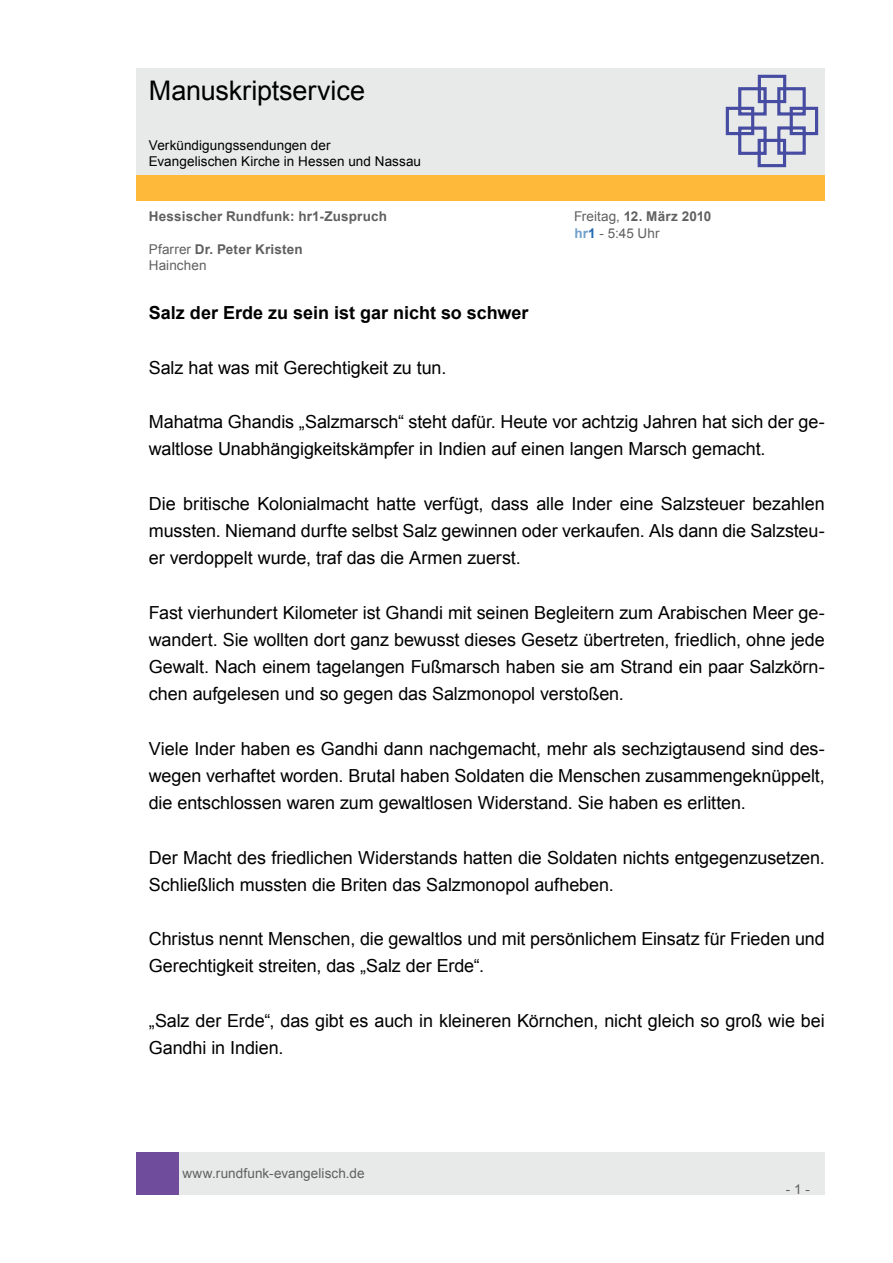
<style>
.page{position:relative;width:893px;height:1263px;background:#fff}
.page>*{position:absolute;margin:0;border:0;box-sizing:border-box;transform-origin:0 0}
.t1{font:27px "Arial";letter-spacing:-.005em;color:#000}
.t2{font:18px/27.2px "Arial";letter-spacing:-.005em;color:#000}
.t3{font:700 18px "Arial";color:#000}
.t4{font:13.5px/16.2px "Arial";letter-spacing:.005em;color:#606060}
.t5{font:13.5px/16.2px "Arial";letter-spacing:.005em;color:#000}
.t6{font:700 13.5px "Arial";letter-spacing:.015em;color:#606060}
.s1{font-weight:700}
.s2{font-weight:700;color:#71a0cc}
.s3{font-weight:700;color:#2369b2}
</style>
<div class="page">
<div style="left:179px;top:1152px;width:646px;height:43px;background:#e8e9e9"></div>
<div style="left:136px;top:1152px;width:43px;height:43px;background:#704c9c"></div>
<div style="left:136px;top:175px;width:689px;height:26px;background:#ffb93a"></div>
<div style="left:136px;top:68px;width:689px;height:106px;background:#e8e9e9"></div>
<svg style="left:725px;top:74px;width:94px;height:94px"></svg>
<h1 class="t1" style="left:149px;top:73px;width:218px">Manuskriptservice</h1>
<p class="t5" style="left:149px;top:137px;width:274px">Verkündigungssendungen der<br>Evangelischen Kirche in Hessen und Nassau</p>
<p class="t6" style="left:149px;top:208px;width:240px">Hessischer Rundfunk: hr1-Zuspruch</p>
<p class="t4" style="left:574px;top:209px;width:139px">Freitag, <span class="s1">12. März 2010 </span><span class="s2">hr</span><span class="s3">1</span> - 5:45 Uhr</p>
<p class="t4" style="left:149px;top:241px;width:155px">Pfarrer <span class="s1">Dr. Peter Kristen<br></span>Hainchen</p>
<p class="t3" style="left:149px;top:301px;width:381px">Salz der Erde zu sein ist gar nicht so schwer</p>
<p class="t2" style="left:149px;top:354px;width:299px">Salz hat was mit Gerechtigkeit zu tun.</p>
<p class="t2" style="left:149px;top:408px;width:678px">Mahatma Ghandis „Salzmarsch“ steht dafür. Heute vor achtzig Jahren hat sich der ge&shy;waltlose Unabhängigkeitskämpfer in Indien auf einen langen Marsch gemacht.</p>
<p class="t2" style="left:149px;top:490px;width:678px;text-align:justify">Die britische Kolonialmacht hatte verfügt, dass alle Inder eine Salzsteuer bezahlen mussten. Niemand durfte selbst Salz gewinnen oder verkaufen. Als dann die Salzsteu&shy;er verdoppelt wurde, traf das die Armen zuerst.</p>
<p class="t2" style="left:149px;top:599px;width:678px;text-align:justify">Fast vierhundert Kilometer ist Ghandi mit seinen Begleitern zum Arabischen Meer ge&shy;wandert. Sie wollten dort ganz bewusst dieses Gesetz übertreten, friedlich, ohne jede Gewalt. Nach einem tagelangen Fußmarsch haben sie am Strand ein paar Salzkörn&shy;chen aufgelesen und so gegen das Salzmonopol verstoßen.</p>
<p class="t2" style="left:149px;top:735px;width:678px;text-align:justify">Viele Inder haben es Gandhi dann nachgemacht, mehr als sechzigtausend sind des&shy;wegen verhaftet worden. Brutal haben Soldaten die Menschen zusammengeknüppelt, die entschlossen waren zum gewaltlosen Widerstand. Sie haben es erlitten.</p>
<p class="t2" style="left:149px;top:844px;width:677px">Der Macht des friedlichen Widerstands hatten die Soldaten nichts entgegenzusetzen.<br>Schließlich mussten die Briten das Salzmonopol aufheben.</p>
<p class="t2" style="left:149px;top:925px;width:677px">Christus nennt Menschen, die gewaltlos und mit persönlichem Einsatz für Frieden und<br>Gerechtigkeit streiten, das „Salz der Erde“.</p>
<p class="t2" style="left:149px;top:1007px;width:677px">„Salz der Erde“, das gibt es auch in kleineren Körnchen, nicht gleich so groß wie bei<br>Gandhi in Indien.</p>
<p class="t4" style="left:182px;top:1165px;width:184px">www.rundfunk-evangelisch.de</p>
<p class="t4" style="left:786px;top:1181px;width:26px">- 1 -</p>
</div>
